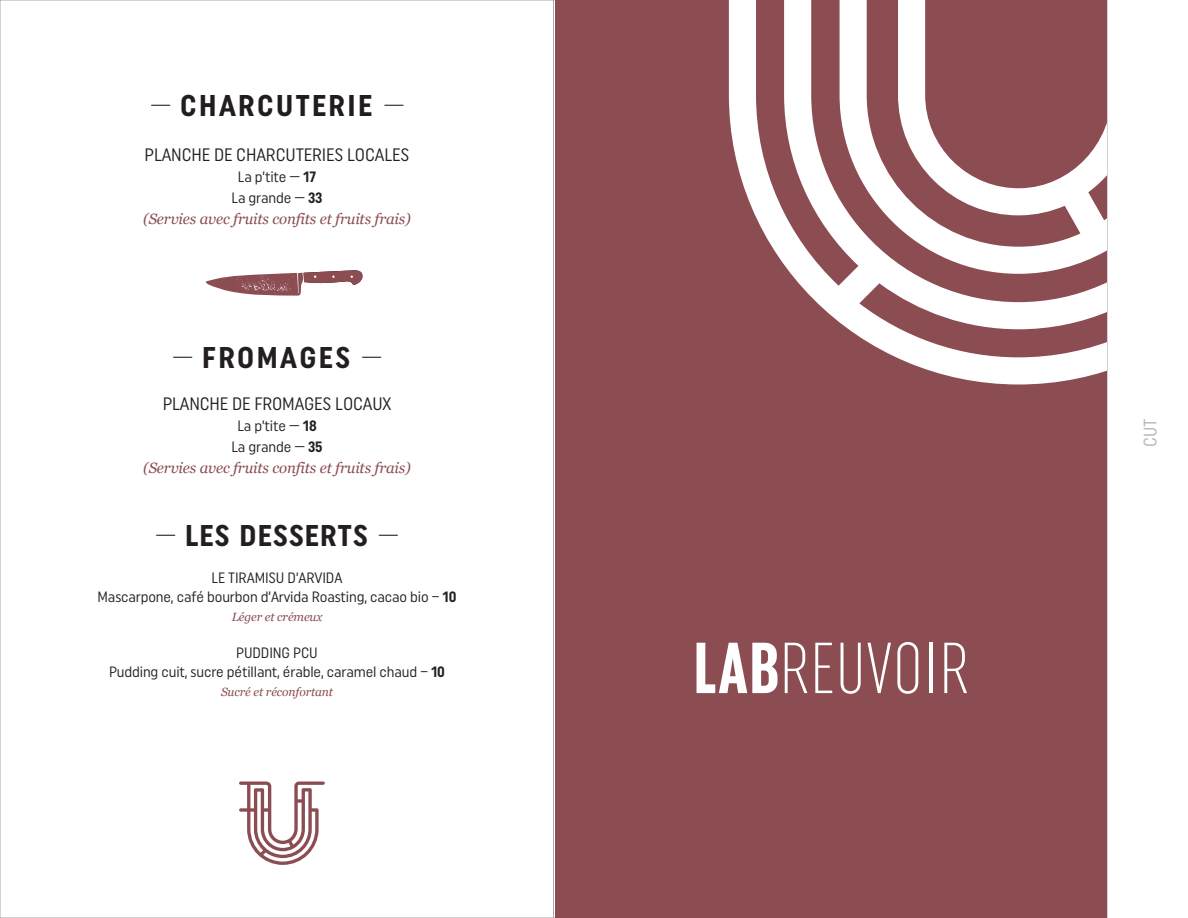
<style>
.page{position:relative;width:1188px;height:918px;background:#fff}
.page>*{position:absolute;margin:0;border:0;box-sizing:border-box;transform-origin:0 0}
.t1{font:300 extra-condensed 72px "Uniform";letter-spacing:.02em;color:#fff}
.t2{font:700 30px "Uniform Condensed";letter-spacing:.08em;color:#211d1e}
.t3{font:700 30px "Uniform Condensed";letter-spacing:.04em;color:#231f20}
.t4{font:700 30px "Uniform Condensed";letter-spacing:.08em;color:#231f20}
.t5{font:18px "Uniform Condensed";letter-spacing:-.01em;color:#231f20}
.t6{font:18px "Uniform Condensed";color:#b3b3b3}
.t7{font:15px/21px "Uniform Condensed";letter-spacing:-.01em;color:#231f20;text-align:center}
.t8{font:italic 15px "Georgia";letter-spacing:-.01em;color:#8b4c52}
.t9{font:italic 12px "Georgia";letter-spacing:-.01em;color:#8b4c52}
.s1{font-weight:300}
.s2{font-weight:700}
.s3{font-weight:300;color:#211d1e}
</style>
<div class="page">
<hr style="left:553px;top:0;width:1px;height:918px;background:#a8a9ad">
<div style="left:555px;top:0;width:552px;height:918px;background:#8b4c52"></div>
<svg style="left:728px;top:0;width:379px;height:385px"></svg>
<svg style="left:239px;top:782px;width:86px;height:83px"></svg>
<svg style="left:206px;top:270px;width:157px;height:26px"></svg>
<h2 class="t2" style="left:150px;top:88px;width:256px"><span class="s1">—</span> CHARCUTERIE <span class="s1">—</span></h2>
<p class="t5" style="left:145px;top:144px;width:266px">PLANCHE DE CHARCUTERIES LOCALES</p>
<p class="t7" style="left:232px;top:166px;width:93px">La p’tite — <span class="s2">17<br></span>La grande — <span class="s2">33</span></p>
<p class="t8" style="left:143px;top:208px;width:269px">(Servies avec fruits confits et fruits frais)</p>
<h2 class="t4" style="left:172px;top:340px;width:212px"><span class="s3">—</span> FROMAGES <span class="s3">—</span></h2>
<p class="t5" style="left:163px;top:393px;width:230px">PLANCHE DE FROMAGES LOCAUX</p>
<p class="t7" style="left:231px;top:415px;width:93px">La p’tite — <span class="s2">18<br></span>La grande — <span class="s2">35</span></p>
<p class="t8" style="left:143px;top:457px;width:269px">(Servies avec fruits confits et fruits frais)</p>
<h2 class="t3" style="left:155px;top:517px;width:245px"><span class="s3">—</span> LES DESSERTS <span class="s3">—</span></h2>
<p class="t7" style="left:98px;top:568px;width:360px;line-height:18.8px">LE TIRAMISU D’ARVIDA<br>Mascarpone, café bourbon d’Arvida Roasting, cacao bio – <span class="s2">10</span></p>
<p class="t9" style="left:232px;top:608px;width:92px">Léger et crémeux</p>
<p class="t7" style="left:109px;top:643px;width:337px;line-height:18.8px">PUDDING PCU<br>Pudding cuit, sucre pétillant, érable, caramel chaud – <span class="s2">10</span></p>
<p class="t9" style="left:221px;top:683px;width:114px">Sucré et réconfortant</p>
<h1 class="t1" style="left:693px;top:625px;width:277px"><span class="s2">LAB</span>REUVOIR</h1>
<p class="t6" style="left:1139px;top:447px;width:30px;rotate:-90deg">CUT</p>
</div>
